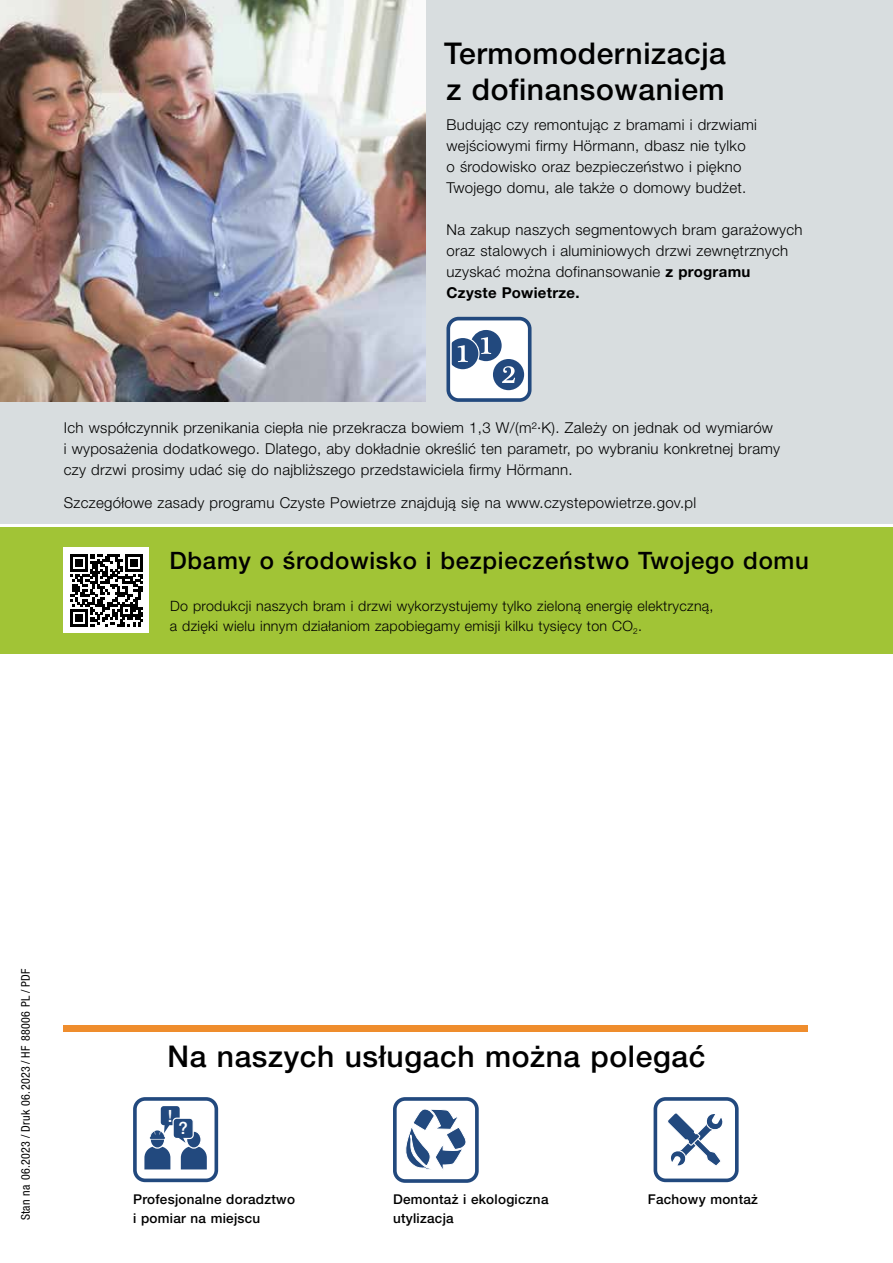
<style>
.page{position:relative;width:893px;height:1263px;background:#fff}
.page>*{position:absolute;margin:0;border:0;box-sizing:border-box;transform-origin:0 0}
.t1{font:500 30px/36px "Hoermann Helvetica Neue";letter-spacing:.02em;color:#000}
.t2{font:500 24px "Hoermann Helvetica Neue";letter-spacing:.03em;color:#000}
.t3{font:500 16.95px "Hoermann Helvetica Neue";color:#fff}
.t4{font:300 15px/21px "Hoermann Helvetica Neue";letter-spacing:.02em;color:#000}
.t5{font:300 14.25px/20.2px "Hoermann Helvetica Neue";letter-spacing:.02em;color:#000}
.t6{font:500 13.5px/18.8px "Hoermann Helvetica Neue";letter-spacing:.02em;color:#000}
.t7{font:condensed 12px "Hoermann Helvetica Neue";letter-spacing:.03em;color:#000}
.s1{font-weight:700}
</style>
<div class="page">
<div style="left:0;top:0;width:893px;height:523px;background:#d8dddf"></div>
<div style="left:64px;top:1025px;width:744px;height:7px;background:#ef8d2d"></div>
<div style="left:0;top:527px;width:893px;height:127px;background:#a1c436"></div>
<div style="left:64px;top:548px;width:85px;height:85px;background:#fff"></div>
<svg style="left:70px;top:554px;width:73px;height:73px"></svg>
<div style="left:133px;top:1097px;width:85px;height:85px;border:4px solid #22497e;border-radius:10px"></div>
<div style="left:161px;top:1106px;width:19px;height:19px;background:#22497e;border-radius:3px"></div>
<svg style="left:144px;top:1117px;width:63px;height:52px"></svg>
<div style="left:393px;top:1097px;width:86px;height:86px;border:4px solid #22497e;border-radius:10px"></div>
<svg style="left:405px;top:1109px;width:61px;height:61px"></svg>
<div style="left:654px;top:1097px;width:85px;height:85px;border:4px solid #22497e;border-radius:10px"></div>
<svg style="left:668px;top:1113px;width:55px;height:53px"></svg>
<div style="left:448px;top:319px;width:82px;height:81px;background:#fff;border-radius:10px"></div>
<div style="left:446px;top:317px;width:85px;height:85px;border:4px solid #22497e;border-radius:10px"></div>
<svg style="left:452px;top:330px;width:72px;height:60px"></svg>
<img style="left:0;top:0;width:425px;height:402px">
<h1 class="t1" style="left:444px;top:33px;width:283px">Termomodernizacja z dofinansowaniem</h1>
<p class="t4" style="left:446px;top:113px;width:312px">Budując czy remontując z bramami i drzwiami wejściowymi firmy Hörmann, dbasz nie tylko o środowisko oraz bezpieczeństwo i piękno Twojego domu, ale także o domowy budżet.</p>
<p class="t4" style="left:446px;top:218px;width:357px">Na zakup naszych segmentowych bram garażowych oraz stalowych i aluminiowych drzwi zewnętrznych uzyskać można dofinansowanie <span class="s1">z programu Czyste Powietrze.</span></p>
<p class="t4" style="left:64px;top:416px;width:718px">Ich współczynnik przenikania ciepła nie przekracza bowiem 1,3 W/(m²·K). Zależy on jednak od wymiarów<br>i wyposażenia dodatkowego. Dlatego, aby dokładnie określić ten parametr, po wybraniu konkretnej bramy czy drzwi prosimy udać się do najbliższego przedstawiciela firmy Hörmann.</p>
<p class="t4" style="left:64px;top:491px;width:634px">Szczegółowe zasady programu Czyste Powietrze znajdują się na www.czystepowietrze.gov.pl</p>
<h2 class="t2" style="left:169px;top:544px;width:641px">Dbamy o środowisko i bezpieczeństwo Twojego domu</h2>
<p class="t5" style="left:170px;top:594px;width:545px">Do produkcji naszych bram i drzwi wykorzystujemy tylko zieloną energię elektryczną, a dzięki wielu innym działaniom zapobiegamy emisji kilku tysięcy ton CO<sub>2</sub>.</p>
<p class="t7" style="left:17px;top:1220px;width:253px;rotate:-90deg">Stan na 06.2023 / Druk 06.2023 / HF 88006 PL / PDF</p>
<h1 class="t1" style="left:168px;top:1036px;width:539px">Na naszych usługach można polegać</h1>
<p class="t3" style="left:168px;top:1104px;width:6px">!</p>
<p class="t3" style="left:178px;top:1116px;width:11px">?</p>
<p class="t6" style="left:133px;top:1189px;width:163px">Profesjonalne doradztwo i pomiar na miejscu</p>
<p class="t6" style="left:393px;top:1189px;width:157px">Demontaż i ekologiczna utylizacja</p>
<p class="t6" style="left:648px;top:1189px;width:112px">Fachowy montaż</p>
</div>
